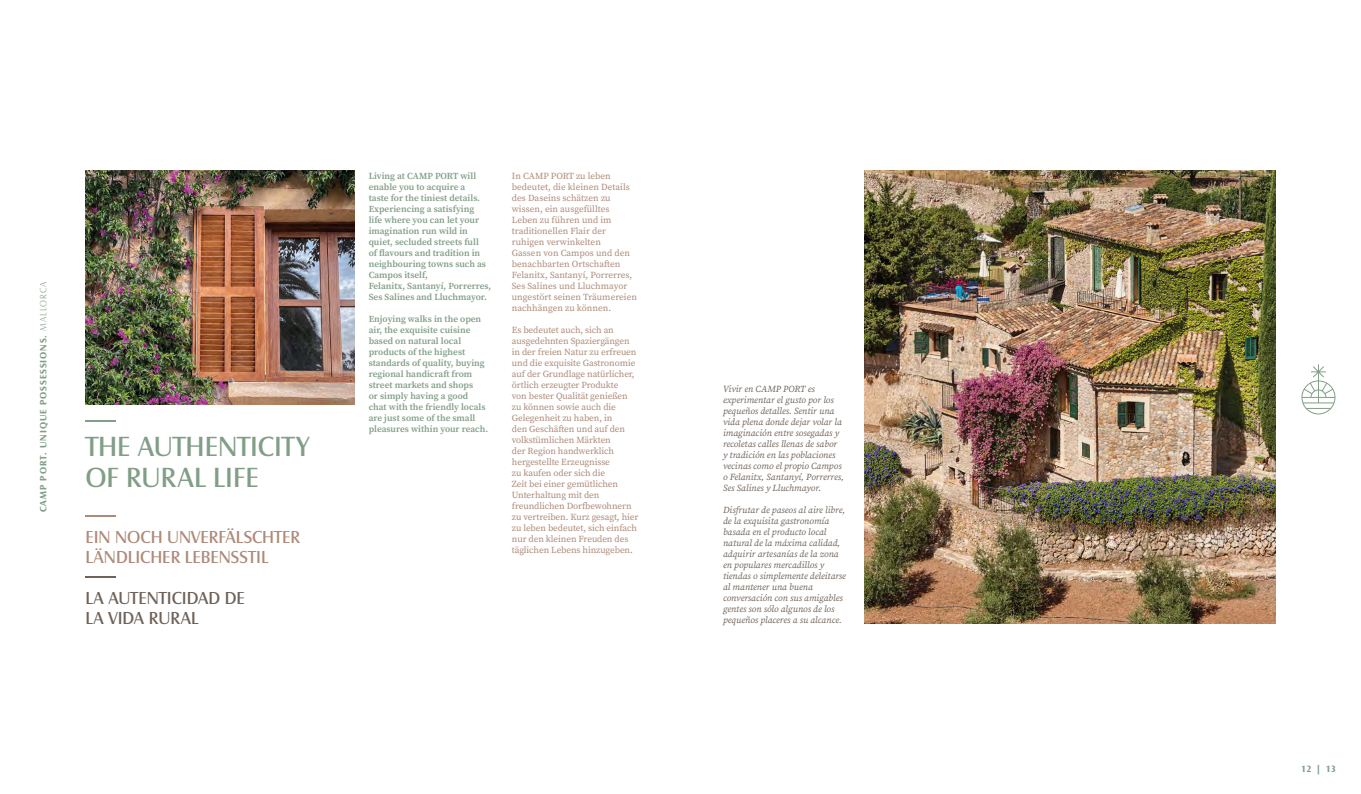
<style>
.page{position:relative;width:1361px;height:794px;background:#fff}
.page>*{position:absolute;margin:0;border:0;box-sizing:border-box;transform-origin:0 0}
.t1{font:28.8px "Castle EF";color:#819e87}
.t2{font:18px/20px "Castle EF";color:#ae8a79}
.t3{font:18px "Castle EF";color:#6e6259}
.t4{font:700 9.5px "Castle EF";letter-spacing:.1em;color:#819e87}
.t5{font:9.2px/11px "Source Serif Pro";letter-spacing:-.01em;color:#ae8a79}
.t6{font:italic 9.2px/11px "Source Serif Pro";color:#6e6259}
.t7{font:600 9.2px/11px "Source Serif Pro";color:#819e87}
.s1{font-weight:300}
</style>
<div class="page">
<svg style="left:1301px;top:364px;width:34px;height:50px"></svg>
<img style="left:864px;top:170px;width:412px;height:454px">
<img style="left:85px;top:170px;width:270px;height:234px">
<hr style="left:85px;top:421px;width:31px;height:1px;background:#819e87">
<hr style="left:85px;top:515px;width:31px;height:2px;background:#ae8a79">
<hr style="left:85px;top:577px;width:31px;height:1px;background:#6e6259">
<p class="t4" style="left:38px;top:512px;width:232px;rotate:-90deg">CAMP PORT. UNIQUE POSSESSIONS. <span class="s1">MALLORCA</span></p>
<p class="t1" style="left:85px;top:430px;width:225px">THE AUTHENTICITY</p>
<p class="t1" style="left:85px;top:461px;width:175px">OF RURAL LIFE</p>
<p class="t2" style="left:85px;top:527px;width:216px">EIN NOCH UNVERFÄLSCHTER<br>LÄNDLICHER LEBENSSTIL</p>
<p class="t3" style="left:85px;top:588px;width:161px">LA AUTENTICIDAD DE</p>
<p class="t3" style="left:85px;top:608px;width:115px">LA VIDA RURAL</p>
<p class="t7" style="left:369px;top:170px;width:119px">Living at CAMP PORT will enable you to acquire a taste for the tiniest details.<br>Experiencing a satisfying life where you can let your imagination run wild in quiet, secluded streets full of flavours and tradition in neighbouring towns such as<br>Campos itself,</p>
<p class="t7" style="left:369px;top:280px;width:124px">Felanitx, Santanyí, Porrerres,<br>Ses Salines and Lluchmayor.</p>
<p class="t7" style="left:369px;top:313px;width:121px">Enjoying walks in the open air, the exquisite cuisine based on natural local products of the highest standards of quality, buying regional handicraft from street markets and shops<br>or simply having a good chat with the friendly locals are just some of the small pleasures within your reach.</p>
<p class="t5" style="left:512px;top:170px;width:127px">In CAMP PORT zu leben bedeutet, die kleinen Details des Daseins schätzen zu wissen, ein ausgefülltes<br>Leben zu führen und im traditionellen Flair der ruhigen verwinkelten<br>Gassen von Campos und den benachbarten Ortschaften<br>Felanitx, Santanyí, Porrerres,<br>Ses Salines und Lluchmayor ungestört seinen Träumereien nachhängen zu können.</p>
<p class="t5" style="left:512px;top:324px;width:128px">Es bedeutet auch, sich an ausgedehnten Spaziergängen in der freien Natur zu erfreuen und die exquisite Gastronomie auf der Grundlage natürlicher, örtlich erzeugter Produkte<br>von bester Qualität genießen zu können sowie auch die<br>Gelegenheit zu haben, in<br>den Geschäften und auf den volkstümlichen Märkten<br>der Region handwerklich hergestellte Erzeugnisse<br>zu kaufen oder sich die<br>Zeit bei einer gemütlichen<br>Unterhaltung mit den freundlichen Dorfbewohnern zu vertreiben. Kurz gesagt, hier zu leben bedeutet, sich einfach nur den kleinen Freuden des täglichen Lebens hinzugeben.</p>
<p class="t6" style="left:723px;top:384px;width:122px">Vivir en CAMP PORT es experimentar el gusto por los pequeños detalles. Sentir una vida plena donde dejar volar la imaginación entre sosegadas y recoletas calles llenas de sabor y tradición en las poblaciones vecinas como el propio Campos o Felanitx, Santanyí, Porrerres,<br>Ses Salines y Lluchmayor.</p>
<p class="t6" style="left:723px;top:505px;width:125px">Disfrutar de paseos al aire libre, de la exquisita gastronomía basada en el producto local natural de la máxima calidad, adquirir artesanías de la zona en populares mercadillos y tiendas o simplemente deleitarse al mantener una buena conversación con sus amigables gentes son sólo algunos de los pequeños placeres a su alcance.</p>
<p class="t4" style="left:1301px;top:763px;width:37px">12 | 13</p>
</div>
